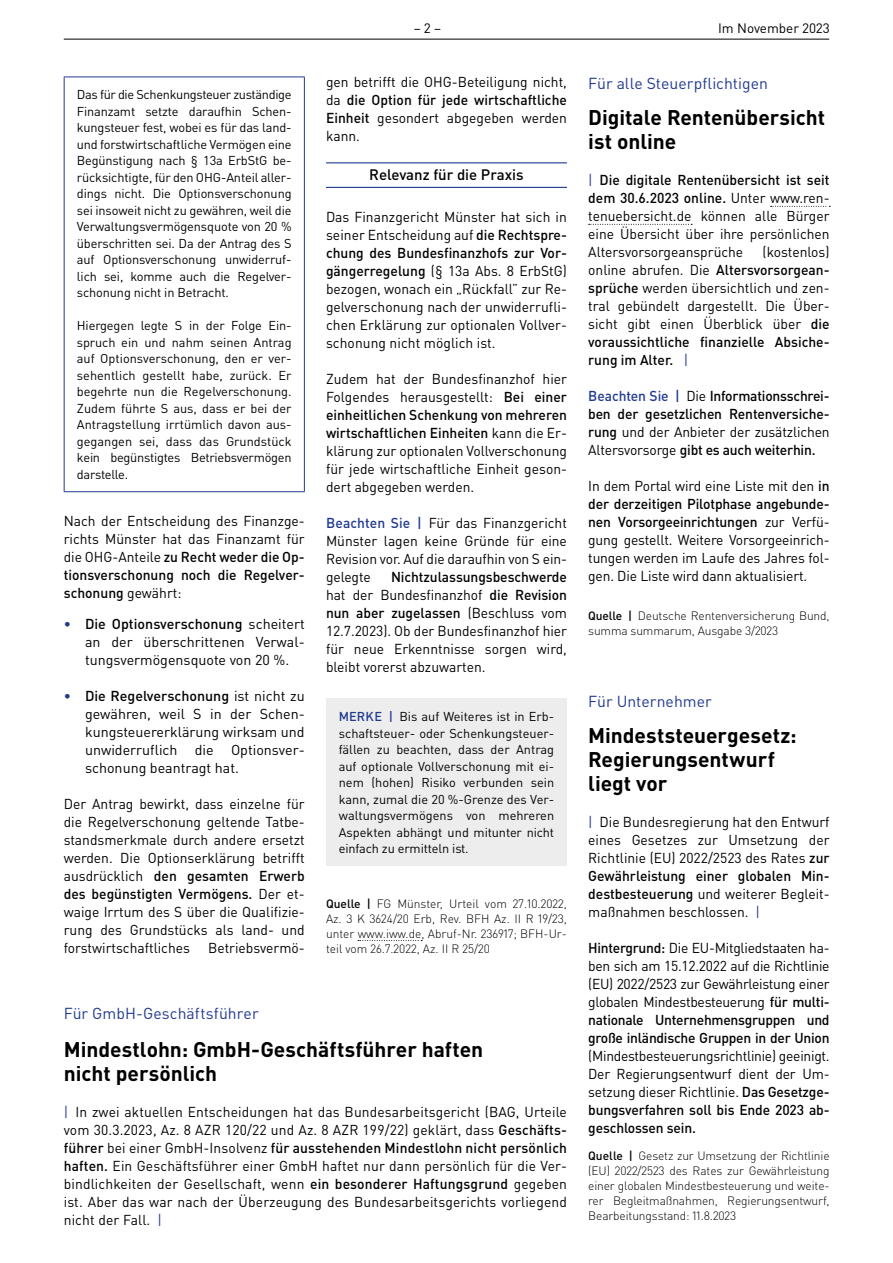
<style>
.page{position:relative;width:893px;height:1263px;background:#fff}
.page>*{position:absolute;margin:0;border:0;box-sizing:border-box;transform-origin:0 0}
.t1{font:700 21px/24px "DIN Pro";color:#000}
.t2{font:15.75px "DIN Pro";color:#213a8f}
.t3{font:500 15px "DIN Pro";color:#000}
.t4{font:14.25px/18px "DIN Pro";color:#000;text-align:justify}
.t5{font:500 14.25px/18px "DIN Pro";letter-spacing:-.01em;color:#000;text-align:justify}
.t6{font:13.5px "DIN Pro";color:#000}
.t7{font:12.75px/16.5px "DIN Pro";letter-spacing:-.01em;color:#000;text-align:justify}
.t8{font:300 12px/15px "DIN Pro";letter-spacing:-.01em;color:#000;text-align:justify}
.s1{font-weight:500}
.s2{font-weight:500;color:#213a8f}
.s3{color:#213a8f}
.s4{font-weight:400}
</style>
<div class="page">
<hr style="left:64px;top:39px;width:765px;height:1px;background:#000">
<hr style="left:64px;top:77px;width:241px;height:1px;background:#213a8f">
<hr style="left:64px;top:77px;width:1px;height:414px;background:#213a8f">
<hr style="left:304px;top:77px;width:1px;height:414px;background:#213a8f">
<hr style="left:64px;top:491px;width:241px;height:1px;background:#213a8f">
<hr style="left:326px;top:162px;width:241px;height:1px;background:#213a8f">
<hr style="left:326px;top:187px;width:241px;height:1px;background:#213a8f">
<svg style="left:358px;top:940px;width:64px;height:1px"></svg>
<div style="left:326px;top:699px;width:241px;height:167px;background:#ededed"></div>
<svg style="left:771px;top:206px;width:59px;height:1px"></svg>
<svg style="left:589px;top:224px;width:103px;height:1px"></svg>
<p class="t6" style="left:414px;top:19px;width:29px">– 2 –</p>
<p class="t6" style="left:718px;top:19px;width:113px">Im November 2023</p>
<p class="t7" style="left:77px;top:86px;width:216px">Das für die Schenkungsteuer zuständige Finanzamt setzte daraufhin Schen&shy;kungsteuer fest, wobei es für das land&shy;und forstwirtschaftliche Vermögen eine Begünstigung nach § 13a ErbStG be&shy;rücksichtigte, für den OHG-Anteil aller&shy;dings nicht. Die Optionsverschonung sei insoweit nicht zu gewähren, weil die Verwaltungsvermögensquote von 20 % überschritten sei. Da der Antrag des S auf Optionsverschonung unwiderruf&shy;lich sei, komme auch die Regelver&shy;schonung nicht in Betracht.</p>
<p class="t7" style="left:77px;top:317px;width:216px">Hiergegen legte S in der Folge Ein&shy;spruch ein und nahm seinen Antrag auf Optionsverschonung, den er ver&shy;sehentlich gestellt habe, zurück. Er begehrte nun die Regelverschonung.<br>Zudem führte S aus, dass er bei der Antragstellung irrtümlich davon aus&shy;gegangen sei, dass das Grundstück kein begünstigtes Betriebsvermögen darstelle.</p>
<p class="t4" style="left:64px;top:511px;width:242px">Nach der Entscheidung des Finanzge&shy;richts Münster hat das Finanzamt für die OHG-Anteile <span class="s1">zu Recht weder die Op&shy;tionsverschonung noch die Regelver&shy;schonung</span> gewährt:</p>
<p class="t4" style="left:85px;top:615px;width:221px;text-indent:-21px"><span class="s2">•</span> <span class="s1">Die Optionsverschonung</span> scheitert an der überschrittenen Verwal&shy;tungsvermögensquote von 20 %.</p>
<p class="t4" style="left:85px;top:687px;width:221px;text-indent:-21px"><span class="s2">•</span> <span class="s1">Die Regelverschonung</span> ist nicht zu gewähren, weil S in der Schen&shy;kungsteuererklärung wirksam und unwiderruflich die Optionsver&shy;schonung beantragt hat.</p>
<p class="t4" style="left:64px;top:795px;width:242px">Der Antrag bewirkt, dass einzelne für die Regelverschonung geltende Tatbe&shy;standsmerkmale durch andere ersetzt werden. Die Optionserklärung betrifft ausdrücklich <span class="s1">den gesamten Erwerb des begünstigten Vermögens.</span> Der et&shy;waige Irrtum des S über die Qualifizie&shy;rung des Grundstücks als land- und forstwirtschaftliches</p>
<p class="t4" style="left:208px;top:939px;width:98px">Betriebsvermö-</p>
<p class="t4" style="left:326px;top:73px;width:242px">gen betrifft die OHG-Beteiligung nicht, da <span class="s1">die Option für jede wirtschaftliche Einheit</span> gesondert abgegeben werden kann.</p>
<p class="t3" style="left:369px;top:165px;width:156px">Relevanz für die Praxis</p>
<p class="t4" style="left:326px;top:208px;width:242px">Das Finanzgericht Münster hat sich in seiner Entscheidung auf <span class="s1">die Rechtspre&shy;chung des Bundesfinanzhofs zur Vor&shy;gängerregelung</span> (§ 13a Abs. 8 ErbStG) bezogen, wonach ein „Rückfall” zur Re&shy;gelverschonung nach der unwiderrufli&shy;chen Erklärung zur optionalen Vollver&shy;schonung nicht möglich ist.</p>
<p class="t4" style="left:326px;top:370px;width:242px">Zudem hat der Bundesfinanzhof hier Folgendes herausgestellt: <span class="s1">Bei einer einheitlichen Schenkung von mehreren wirtschaftlichen Einheiten</span> kann die Er&shy;klärung zur optionalen Vollverschonung für jede wirtschaftliche Einheit geson&shy;dert abgegeben werden.</p>
<p class="t4" style="left:326px;top:514px;width:242px"><span class="s2">Beachten Sie |</span> Für das Finanzgericht Münster lagen keine Gründe für eine Revision vor. Auf die daraufhin von S ein&shy;gelegte</p>
<p class="t4" style="left:326px;top:568px;width:242px;text-indent:65px"><span class="s1">Nichtzulassungsbeschwerde </span>hat der Bundesfinanzhof <span class="s1">die Revision nun aber zugelassen</span> (Beschluss vom 12.7.2023). Ob der Bundesfinanzhof hier für neue Erkenntnisse sorgen wird, bleibt vorerst abzuwarten.</p>
<p class="t7" style="left:339px;top:708px;width:217px"><span class="s2">MERKE |</span> Bis auf Weiteres ist in Erb&shy;schaftsteuer- oder Schenkungsteuer&shy;fällen zu beachten, dass der Antrag auf optionale Vollverschonung mit ei&shy;nem (hohen) Risiko verbunden sein kann, zumal die 20 %-Grenze des Ver&shy;waltungsvermögens von mehreren Aspekten abhängt und mitunter nicht einfach zu ermitteln ist.</p>
<p class="t8" style="left:326px;top:895px;width:242px"><span class="s1">Quelle |</span> FG Münster, Urteil vom 27.10.2022, Az. 3 K 3624/20 Erb, Rev. BFH Az. II R 19/23, unter www.iww.de, Abruf-Nr. 236917; BFH-Ur&shy;teil vom 26.7.2022, Az. II R 25/20</p>
<p class="t2" style="left:64px;top:1003px;width:196px">Für GmbH-Geschäftsführer</p>
<h1 class="t1" style="left:64px;top:1036px;width:421px">Mindestlohn: GmbH-Geschäftsführer haften nicht persönlich</h1>
<p class="t4" style="left:64px;top:1102px;width:505px"><span class="s3">|</span> In zwei aktuellen Entscheidungen hat das Bundesarbeitsgericht (BAG, Urteile vom 30.3.2023, Az. 8 AZR 120/22 und Az. 8 AZR 199/22) geklärt, dass <span class="s1">Geschäfts&shy;führer</span> bei einer GmbH-Insolvenz <span class="s1">für ausstehenden Mindestlohn nicht persönlich haften.</span> Ein Geschäftsführer einer GmbH haftet nur dann persönlich für die Ver&shy;bindlichkeiten der Gesellschaft, wenn <span class="s1">ein besonderer Haftungsgrund</span> gegeben ist. Aber das war nach der Überzeugung des Bundesarbeitsgerichts vorliegend nicht der Fall. <span class="s3">|</span></p>
<p class="t2" style="left:588px;top:73px;width:181px">Für alle Steuerpflichtigen</p>
<h1 class="t1" style="left:588px;top:105px;width:238px">Digitale Rentenübersicht ist online</h1>
<p class="t4" style="left:588px;top:171px;width:243px"><span class="s3">|</span> <span class="s1">Die digitale Rentenübersicht ist seit dem 30.6.2023 online.</span> Unter www.ren&shy;tenuebersicht.de können alle Bürger eine Übersicht über ihre persönlichen Altersvorsorgeansprüche</p>
<p class="t4" style="left:588px;top:243px;width:243px;text-indent:174px">(kostenlos) online abrufen. Die <span class="s1">Altersvorsorgean&shy;sprüche</span> werden übersichtlich und zen&shy;tral gebündelt dargestellt. Die Über&shy;sicht gibt einen Überblick über <span class="s1">die voraussichtliche finanzielle Absiche&shy;rung im Alter.</span> <span class="s3">|</span></p>
<p class="t5" style="left:588px;top:387px;width:243px"><span class="s3">Beachten Sie |</span> <span class="s4">Die</span> Informationsschrei&shy;ben der gesetzlichen Rentenversiche&shy;rung <span class="s4">und der Anbieter der zusätzlichen Altersvorsorge</span> gibt es auch weiterhin.</p>
<p class="t4" style="left:588px;top:477px;width:243px">In dem Portal wird eine Liste mit den <span class="s1">in der derzeitigen Pilotphase angebunde&shy;nen Vorsorgeeinrichtungen</span> zur Verfü&shy;gung gestellt. Weitere Vorsorgeeinrich&shy;tungen werden im Laufe des Jahres fol&shy;gen. Die Liste wird dann aktualisiert.</p>
<p class="t8" style="left:588px;top:608px;width:243px"><span class="s1">Quelle |</span> Deutsche Rentenversicherung Bund, summa summarum, Ausgabe 3/2023</p>
<p class="t2" style="left:588px;top:691px;width:125px">Für Unternehmer</p>
<h1 class="t1" style="left:588px;top:723px;width:210px">Mindeststeuergesetz:<br>Regierungsentwurf liegt vor</h1>
<p class="t4" style="left:588px;top:813px;width:243px"><span class="s3">|</span> Die Bundesregierung hat den Entwurf eines Gesetzes zur Umsetzung der Richtlinie (EU) 2022/2523 des Rates <span class="s1">zur Gewährleistung einer globalen Min&shy;destbesteuerung</span> und weiterer Begleit&shy;maßnahmen beschlossen. <span class="s3">|</span></p>
<p class="t4" style="left:588px;top:939px;width:243px"><span class="s1">Hintergrund:</span> Die EU-Mitgliedstaaten ha&shy;ben sich am 15.12.2022 auf die Richtlinie (EU) 2022/2523 zur Gewährleistung einer globalen Mindestbesteuerung <span class="s1">für multi&shy;nationale Unternehmensgruppen und große inländische Gruppen in der Union</span></p>
<p class="t4" style="left:588px;top:1047px;width:243px">(Mindestbesteuerungsrichtlinie) geeinigt.<br>Der Regierungsentwurf dient der Um&shy;setzung dieser Richtlinie. <span class="s1">Das Gesetzge&shy;bungsverfahren soll bis Ende 2023 ab&shy;geschlossen sein.</span></p>
<p class="t8" style="left:588px;top:1148px;width:243px"><span class="s1">Quelle |</span> Gesetz zur Umsetzung der Richtlinie (EU) 2022/2523 des Rates zur Gewährleistung einer globalen Mindestbesteuerung und weite&shy;rer Begleitmaßnahmen, Regierungsentwurf, Bearbeitungsstand: 11.8.2023</p>
</div>
